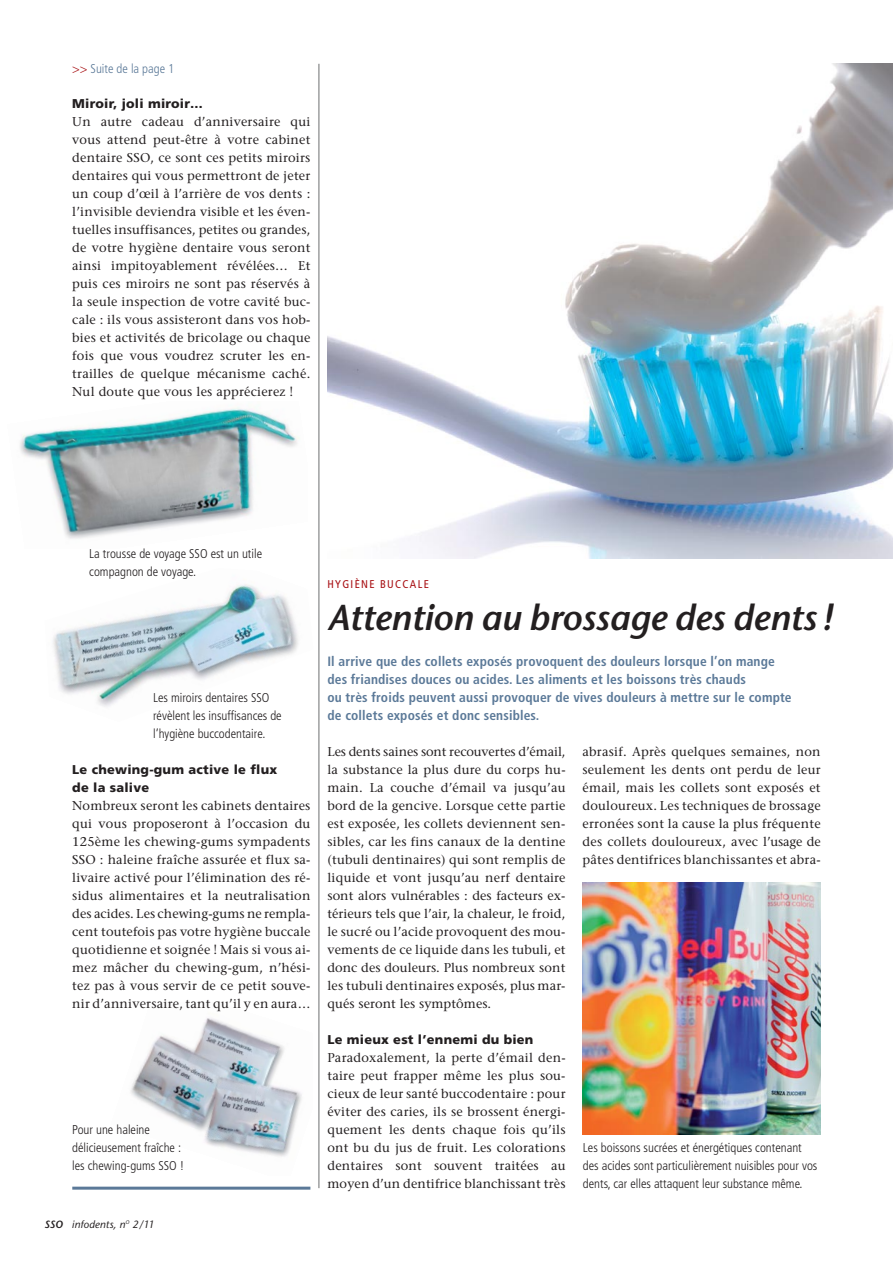
<style>
.page{position:relative;width:893px;height:1263px;background:#fff}
.page>*{position:absolute;margin:0;border:0;box-sizing:border-box;transform-origin:0 0}
.t1{font:italic 600 36px "Stone Sans";letter-spacing:-.005em;color:#231f20}
.t2{font:700 condensed 13.5px/18px "Frutiger";letter-spacing:.01em;color:#5b7998}
.t3{font:12.75px/18px "Stone Serif";letter-spacing:.015em;color:#231f20;text-align:justify}
.t4{font:300 condensed 12.75px/18px "Frutiger";color:#231f20}
.t5{font:900 12.75px/18px "Frutiger";letter-spacing:.02em;color:#231f20}
.t6{font:300 condensed 12.75px "Frutiger";color:#5b7998}
.t7{font:condensed 11.25px "Frutiger";letter-spacing:.12em;color:#a70e12}
.t8{font:italic 10.5px "Stone Sans";letter-spacing:.01em;color:#231f20}
.s1{color:#a70e12}
.s2{font-weight:600}
</style>
<div class="page">
<img style="left:327px;top:64px;width:566px;height:494px">
<img style="left:20px;top:407px;width:279px;height:132px">
<img style="left:53px;top:584px;width:245px;height:123px">
<img style="left:130px;top:1018px;width:172px;height:139px">
<hr style="left:72px;top:1187px;width:238px;height:3px;background:#5b7998">
<img style="left:583px;top:882px;width:238px;height:252px">
<hr style="left:319px;top:64px;width:1px;height:1124px;background:#6d6e70">
<p class="t6" style="left:72px;top:64px;width:104px"><span class="s1">&gt;&gt;</span> Suite de la page 1</p>
<p class="t5" style="left:72px;top:96px;width:132px">Miroir, joli miroir…</p>
<p class="t3" style="left:72px;top:114px;width:240px">Un autre cadeau d’anniversaire qui vous attend peut-être à votre cabinet dentaire SSO, ce sont ces petits miroirs dentaires qui vous permettront de jeter un coup d’œil à l’arrière de vos dents : l’invisible deviendra visible et les éven&shy;tuelles insuffisances, petites ou grandes, de votre hygiène dentaire vous seront ainsi impitoyablement révélées… Et puis ces miroirs ne sont pas réservés à la seule inspection de votre cavité buc&shy;cale : ils vous assisteront dans vos hob&shy;bies et activités de bricolage ou chaque fois que vous voudrez scruter les en&shy;trailles de quelque mécanisme caché.<br>Nul doute que vous les apprécierez !</p>
<p class="t4" style="left:89px;top:546px;width:174px">La trousse de voyage SSO est un utile compagnon de voyage.</p>
<p class="t4" style="left:153px;top:690px;width:130px">Les miroirs dentaires SSO révèlent les insuffisances de l’hygiène buccodentaire.</p>
<p class="t5" style="left:72px;top:762px;width:206px">Le chewing-gum active le flux de la salive</p>
<p class="t3" style="left:72px;top:798px;width:240px">Nombreux seront les cabinets dentaires qui vous proposeront à l’occasion du 125ème les chewing-gums sympadents SSO : haleine fraîche assurée et flux sa&shy;livaire activé pour l’élimination des ré&shy;sidus alimentaires et la neutralisation des acides. Les chewing-gums ne rempla&shy;cent toutefois pas votre hygiène buccale quotidienne et soignée ! Mais si vous ai&shy;mez mâcher du chewing-gum, n’hési&shy;tez pas à vous servir de ce petit souve&shy;nir d’anniversaire, tant qu’il y en aura…</p>
<p class="t4" style="left:72px;top:1122px;width:114px">Pour une haleine délicieusement fraîche : les chewing-gums SSO !</p>
<p class="t8" style="left:45px;top:1220px;width:111px"><span class="s2">SSO</span> infodents, n<sup>O</sup> 2/11</p>
<p class="t7" style="left:327px;top:580px;width:103px">HYGIÈNE BUCCALE</p>
<h1 class="t1" style="left:327px;top:604px;width:506px">Attention au brossage des dents !</h1>
<p class="t2" style="left:327px;top:653px;width:466px">Il arrive que des collets exposés provoquent des douleurs lorsque l’on mange des friandises douces ou acides. Les aliments et les boissons très chauds<br>ou très froids peuvent aussi provoquer de vives douleurs à mettre sur le compte de collets exposés et donc sensibles.</p>
<p class="t3" style="left:327px;top:744px;width:240px">Les dents saines sont recouvertes d’émail, la substance la plus dure du corps hu&shy;main. La couche d’émail va jusqu’au bord de la gencive. Lorsque cette partie est exposée, les collets deviennent sen&shy;sibles, car les fins canaux de la dentine (tubuli dentinaires) qui sont remplis de liquide et vont jusqu’au nerf dentaire sont alors vulnérables : des facteurs ex&shy;térieurs tels que l’air, la chaleur, le froid, le sucré ou l’acide provoquent des mou&shy;vements de ce liquide dans les tubuli, et donc des douleurs. Plus nombreux sont les tubuli dentinaires exposés, plus mar&shy;qués seront les symptômes.</p>
<p class="t5" style="left:327px;top:1032px;width:208px">Le mieux est l’ennemi du bien</p>
<p class="t3" style="left:327px;top:1050px;width:240px">Paradoxalement, la perte d’émail den&shy;taire peut frapper même les plus sou&shy;cieux de leur santé buccodentaire : pour éviter des caries, ils se brossent énergi&shy;quement les dents chaque fois qu’ils ont bu du jus de fruit. Les colorations dentaires sont souvent traitées au moyen d’un dentifrice blanchissant très</p>
<p class="t3" style="left:583px;top:744px;width:240px">abrasif. Après quelques semaines, non seulement les dents ont perdu de leur émail, mais les collets sont exposés et douloureux. Les techniques de brossage erronées sont la cause la plus fréquente des collets douloureux, avec l’usage de pâtes dentifrices blanchissantes et abra-</p>
<p class="t4" style="left:583px;top:1140px;width:236px">Les boissons sucrées et énergétiques contenant des acides sont particulièrement nuisibles pour vos dents, car elles attaquent leur substance même.</p>
</div>
